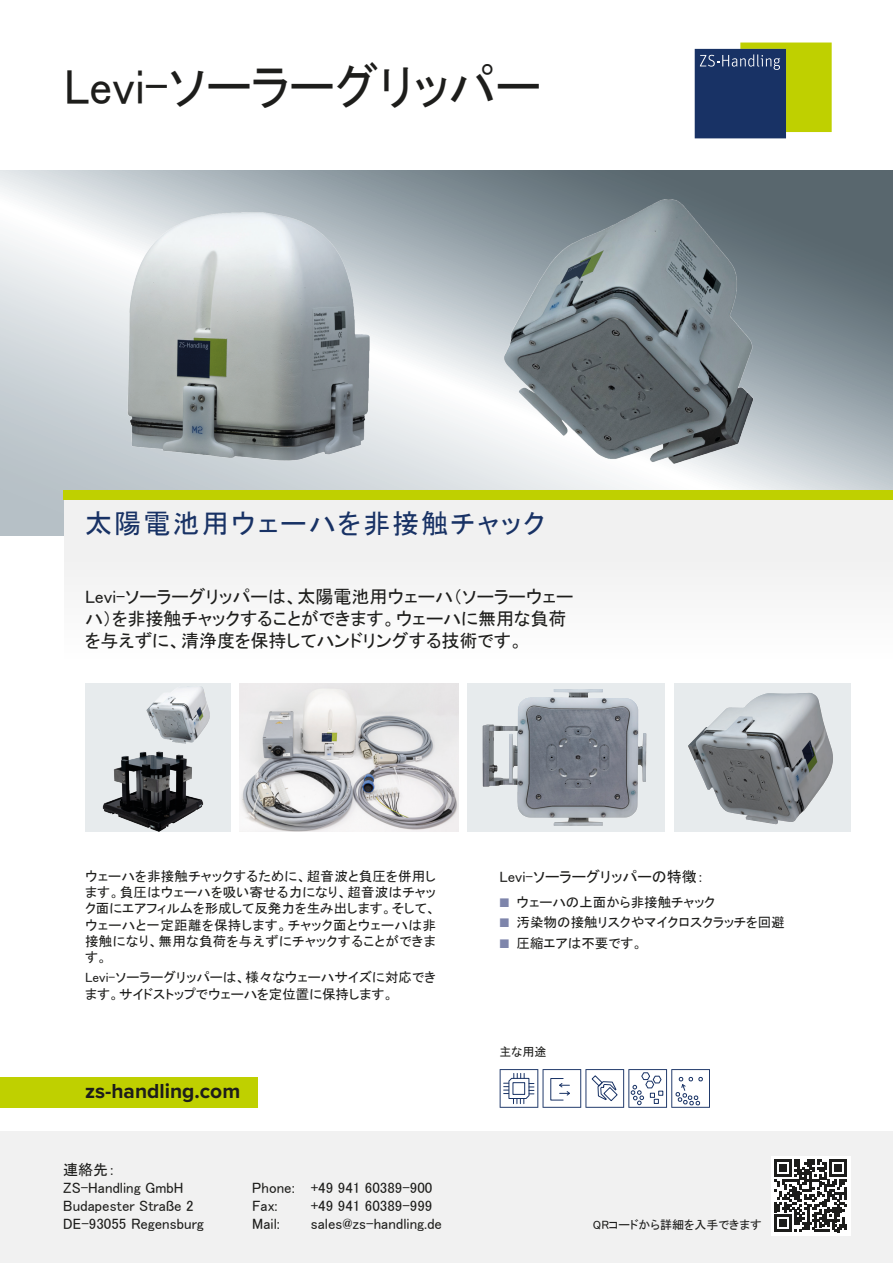
<style>
.page{position:relative;width:893px;height:1263px;background:#fff}
.page>*{position:absolute;margin:0;border:0;box-sizing:border-box;transform-origin:0 0}
.head_oben{font:49.5px "MS P Gothic";color:#1d1d1b;scale:.95 1}
.subhead_blau_versal{font:27px "MS P Gothic";letter-spacing:.08em;color:#183265}
.green_button{font:700 21px "Proxima Nova";color:#1d1d1b}
.subline{font:18px/21.6px "MS P Gothic";color:#1d1d1b}
.body_bold_subline{font:15px/18px "MS P Gothic";color:#1d1d1b}
.body{font:13.5px/16.2px "MS P Gothic";color:#1d1d1b;text-align:justify}
.Einsatzmöglichkeiten{font:12px "MS P Gothic";color:#1d1d1b}
.s1{font-family:"Proxima Nova Cond";font-size:15px;color:#7e85ab}
</style>
<div class="page">
<svg style="left:0;top:170px;width:893px;height:366px;background:#afb8bd"></svg>
<img style="left:462px;top:181px;width:346px;height:309px">
<img style="left:85px;top:193px;width:325px;height:285px">
<div style="left:85px;top:683px;width:146px;height:148px;background:#e7ebed"></div>
<img style="left:102px;top:687px;width:108px;height:144px">
<img style="left:239px;top:683px;width:220px;height:148px">
<div style="left:467px;top:683px;width:198px;height:148px;background:#e7ebed"></div>
<img style="left:482px;top:689px;width:165px;height:137px">
<div style="left:674px;top:683px;width:176px;height:148px;background:#e7ebed"></div>
<img style="left:688px;top:693px;width:145px;height:132px">
<div style="left:0;top:1131px;width:893px;height:132px;background:#f1f1f1"></div>
<div style="left:0;top:1077px;width:258px;height:30px;background:#bfd000"></div>
<div style="left:64px;top:500px;width:829px;height:159px;background:#f1f1f1"></div>
<svg style="left:695px;top:43px;width:137px;height:95px;background:#5d734c"></svg>
<div style="left:64px;top:490px;width:829px;height:10px;background:#bfd000"></div>
<div style="left:771px;top:1156px;width:79px;height:79px;background:#fff"></div>
<svg style="left:774px;top:1159px;width:73px;height:73px"></svg>
<svg style="left:500px;top:1069px;width:210px;height:39px"></svg>
<p class="head_oben" style="left:64px;top:61px;width:504px">Levi-ソーラーグリッパー</p>
<p class="subhead_blau_versal" style="left:85px;top:510px;width:461px">太陽電池用ウェーハを非接触チャック</p>
<p class="subline" style="left:85px;top:586px;width:490px">Levi-ソーラーグリッパーは、太陽電池用ウェーハ（ソーラーウェーハ）を非接触チャックすることができます。ウェーハに無用な負荷を与えずに、清浄度を保持してハンドリングする技術です。</p>
<p class="body" style="left:85px;top:868px;width:352px">ウェーハを非接触チャックするために、超音波と負圧を併用します。負圧はウェーハを吸い寄せる力になり、超音波はチャック面にエアフィルムを形成して反発力を生み出します。そして、ウェーハと一定距離を保持します。チャック面とウェーハは非接触になり、無用な負荷を与えずにチャックすることができます。</p>
<p class="body" style="left:85px;top:969px;width:352px">Levi-ソーラーグリッパーは、様々なウェーハサイズに対応できます。サイドストップでウェーハを定位置に保持します。</p>
<p class="green_button" style="left:85px;top:1075px;width:157px">zs-handling.com</p>
<p class="body_bold_subline" style="left:63px;top:1161px;width:142px">連絡先：<br>ZS-Handling GmbH<br>Budapester Straße 2<br>DE-93055 Regensburg</p>
<p class="body_bold_subline" style="left:252px;top:1179px;width:182px">Phone: +49 941 60389-900<br>Fax:</p>
<p class="body_bold_subline" style="left:311px;top:1197px;width:123px">+49 941 60389-999</p>
<p class="body_bold_subline" style="left:252px;top:1215px;width:29px">Mail:</p>
<p class="body_bold_subline" style="left:311px;top:1215px;width:133px">sales@zs-handling.de</p>
<p class="body_bold_subline" style="left:500px;top:867px;width:206px">Levi-ソーラーグリッパーの特徴：</p>
<p class="body" style="left:500px;top:894px;width:217px"><span class="s1">■</span> ウェーハの上面から非接触チャック</p>
<p class="body" style="left:500px;top:914px;width:287px"><span class="s1">■</span> 汚染物の接触リスクやマイクロスクラッチを回避</p>
<p class="body" style="left:500px;top:934px;width:144px"><span class="s1">■</span> 圧縮エアは不要です。</p>
<p class="Einsatzmöglichkeiten" style="left:500px;top:1046px;width:48px">主な用途</p>
<p class="Einsatzmöglichkeiten" style="left:593px;top:1219px;width:170px">QRコードから詳細を入手できます</p>
</div>
